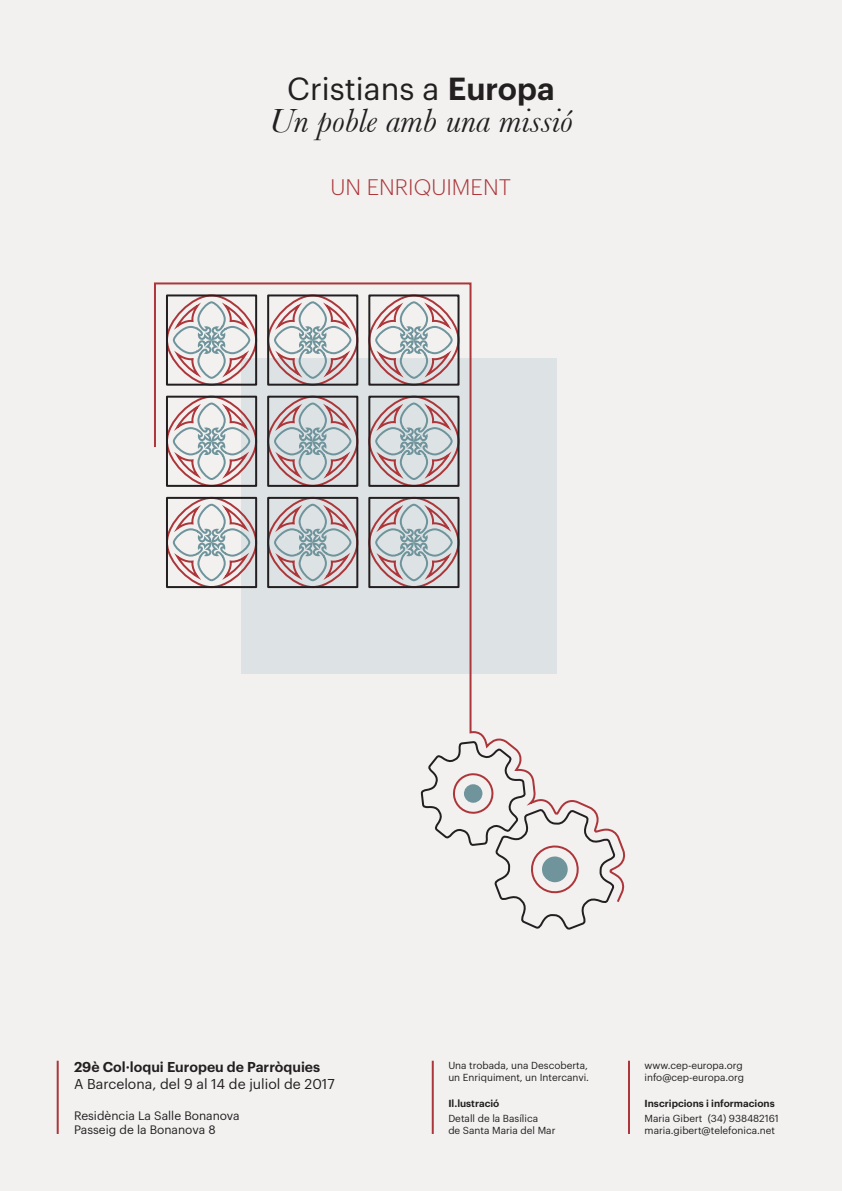
<style>
.page{position:relative;width:842px;height:1191px;background:#f2f1f0}
.page>*{position:absolute;margin:0;border:0;box-sizing:border-box;transform-origin:0 0}
.t1{font:italic 35px "Baskerville";color:#231f20}
.t2{font:31.2px "Graphik";color:#231f20}
.t3{font:300 22px "Graphik";color:#ac363a}
.t4{font:14px "Graphik";color:#231f20}
.t5{font:600 14px "Graphik";color:#231f20}
.t6{font:12px "Graphik";color:#231f20}
.t7{font:10px/12px "Graphik";color:#231f20}
.t8{font:600 10px "Graphik";color:#231f20}
.s1{font-weight:600}
</style>
<div class="page">
<hr style="left:57px;top:1060px;width:2px;height:74px;background:#ac363a">
<hr style="left:432px;top:1060px;width:2px;height:74px;background:#ac363a">
<hr style="left:628px;top:1060px;width:2px;height:74px;background:#ac363a">
<svg style="left:154px;top:282px;width:472px;height:620px"></svg>
<svg style="left:420px;top:740px;width:197px;height:190px"></svg>
<p class="t2" style="left:287px;top:65px;width:269px">Cristians a <span class="s1">Europa</span></p>
<p class="t1" style="left:269px;top:100px;width:305px">Un poble amb una missió</p>
<p class="t3" style="left:331px;top:170px;width:182px">UN ENRIQUIMENT</p>
<p class="t5" style="left:74px;top:1056px;width:248px">29è Col·loqui Europeu de Parròquies</p>
<p class="t4" style="left:74px;top:1073px;width:262px">A Barcelona, del 9 al 14 de juliol de 2017</p>
<p class="t6" style="left:74px;top:1106px;width:167px">Residència La Salle Bonanova</p>
<p class="t6" style="left:74px;top:1121px;width:143px">Passeig de la Bonanova 8</p>
<p class="t7" style="left:448px;top:1058px;width:142px">Una trobada, una Descoberta, un Enriquiment, un Intercanvi.</p>
<p class="t8" style="left:448px;top:1096px;width:53px">Il.lustració</p>
<p class="t7" style="left:448px;top:1111px;width:91px">Detall de la Basílica</p>
<p class="t7" style="left:448px;top:1123px;width:109px">de Santa Maria del Mar</p>
<p class="t7" style="left:645px;top:1058px;width:100px">www.cep-europa.org</p>
<p class="t7" style="left:645px;top:1070px;width:101px">info@cep-europa.org</p>
<p class="t8" style="left:645px;top:1096px;width:132px">Inscripcions i informacions</p>
<p class="t7" style="left:645px;top:1111px;width:136px">Maria Gibert (34) 938482161</p>
<p class="t7" style="left:645px;top:1123px;width:132px">maria.gibert@telefonica.net</p>
</div>
